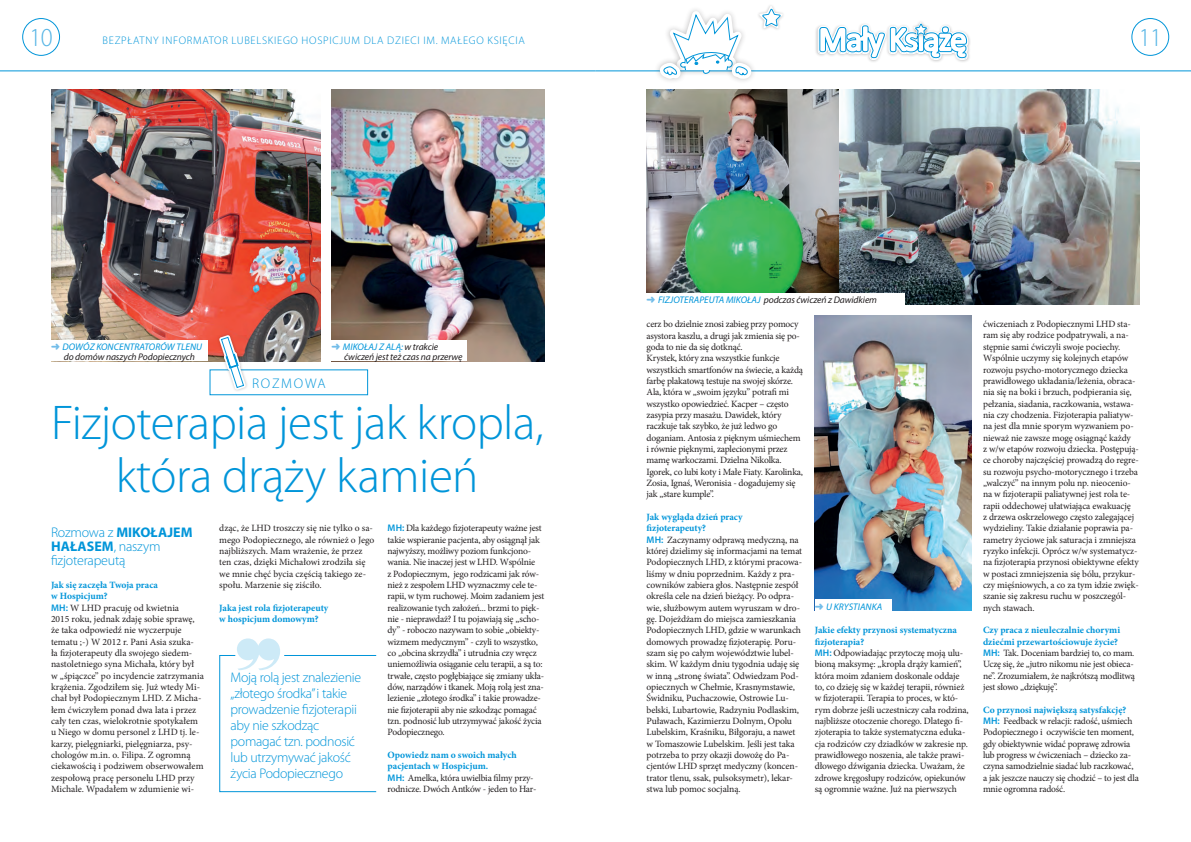
<style>
.page{position:relative;width:1191px;height:842px;background:#fff}
.page>*{position:absolute;margin:0;border:0;box-sizing:border-box;transform-origin:0 0}
.T_50{font:300 49px/52.3px "Myriad Pro";letter-spacing:-.01em;color:#0095d9;text-align:center}
.t1{font:300 26px "Myriad Pro";color:#54b4e5;scale:.94 1}
.cytat{font:300 14px/16px "Myriad Pro";letter-spacing:-.02em;color:#0095d9}
.Naglowek{font:300 14px "Myriad Pro";letter-spacing:.12em;color:#0095d9}
.t2{font:300 11px "Myriad Pro";letter-spacing:.065em;color:#0095d9}
.Rozmowa_normal{font:9.6px/11.3px "Minion Pro";letter-spacing:-.015em;color:#231f20}
.Rozmowa_pytanie{font:700 9.6px/11.3px "Minion Pro";color:#0095d9}
.fot_podis{font:italic 9.6px/10px "Myriad Pro";letter-spacing:-.01em;color:#231f20}
.fot_podis-2{font:italic 9.6px "Myriad Pro";letter-spacing:.005em;color:#0095d9}
.s1{color:#0095d9}
.s2{font-weight:700}
.s3{font-family:"Myriad Pro";font-weight:600;color:#0095d9}
</style>
<div class="page">
<div style="left:22px;top:18px;width:38px;height:38px;border:1px solid #0095d9;border-radius:50%"></div>
<div style="left:1131px;top:18px;width:38px;height:38px;border:1px solid #0095d9;border-radius:50%"></div>
<svg style="left:759px;top:6px;width:23px;height:24px"></svg>
<hr style="left:595px;top:70px;width:596px;height:1px;background:#0095d9">
<hr style="left:0;top:70px;width:595px;height:1px;background:#0095d9">
<div style="left:654px;top:57px;width:32px;height:28px;background:#fefefe"></div>
<div style="left:726px;top:57px;width:31px;height:28px;background:#fefefe"></div>
<div style="left:814px;top:22px;width:157px;height:41px;background:#231f20;opacity:.3"></div>
<svg style="left:817px;top:22px;width:151px;height:38px"></svg>
<svg style="left:657px;top:9px;width:96px;height:72px"></svg>
<img style="left:51px;top:89px;width:269px;height:272px">
<img style="left:331px;top:89px;width:213px;height:272px">
<svg style="left:219px;top:638px;width:158px;height:154px"></svg>
<hr style="left:284px;top:655px;width:92px;height:1px;background:#0095d9">
<div style="left:216px;top:332px;width:33px;height:61px;background:#231f20;opacity:.3"></div>
<svg style="left:218px;top:334px;width:29px;height:57px"></svg>
<div style="left:51px;top:341px;width:157px;height:20px;background:#fff"></div>
<div style="left:331px;top:341px;width:135px;height:20px;background:#fff"></div>
<img style="left:814px;top:316px;width:157px;height:295px">
<img style="left:646px;top:89px;width:494px;height:215px">
<div style="left:814px;top:599px;width:77px;height:14px;background:#fff"></div>
<div style="left:646px;top:293px;width:259px;height:12px;background:#fff"></div>
<h2 class="t1" style="left:29px;top:23px;width:26px">10</h2>
<p class="t2" style="left:103px;top:34px;width:424px">BEZPŁATNY INFORMATOR LUBELSKIEGO HOSPICJUM DLA DZIECI IM. MAŁEGO KSIĘCIA</p>
<h2 class="t1" style="left:1138px;top:23px;width:26px">11</h2>
<p class="fot_podis" style="left:62px;top:341px;width:141px"><span class="s1">DOWÓZ KONCENTRATORÓW TLENU </span>do domów naszych Podopiecznych</p>
<p class="fot_podis" style="left:343px;top:341px;width:121px"><span class="s1">MIKOŁAJ Z ALĄ:</span> w trakcie ćwiczeń jest też czas na przerwę</p>
<p class="Naglowek" style="left:252px;top:375px;width:75px">ROZMOWA</p>
<p class="T_50" style="left:51px;top:398px;width:494px">Fizjoterapia jest jak kropla, która drąży kamień</p>
<p class="cytat" style="left:51px;top:526px;width:143px;line-height:14px">Rozmowa z <span class="s2">MIKOŁAJEM<br>HAŁASEM</span>, naszym fizjoterapeutą</p>
<p class="Rozmowa_pytanie" style="left:51px;top:579px;width:108px">Jak się zaczęła Twoja praca w Hospicjum?</p>
<p class="Rozmowa_normal" style="left:51px;top:602px;width:154px"><span class="s3">MH:</span> W LHD pracuję od kwietnia<br>2015 roku, jednak zdaję sobie sprawę, że taka odpowiedź nie wyczerpuje tematu ;-) W 2012 r. Pani Asia szuka-<br>ła fizjoterapeuty dla swojego siedem&shy;nastoletniego syna Michała, który był<br>w „śpiączce” po incydencie zatrzymania krążenia. Zgodziłem się. Już wtedy Mi&shy;chał był Podopiecznym LHD. Z Micha&shy;łem ćwiczyłem ponad dwa lata i przez cały ten czas, wielokrotnie spotykałem u Niego w domu personel z LHD tj. le&shy;karzy, pielęgniarki, pielęgniarza, psy&shy;chologów m.in. o. Filipa. Z ogromną ciekawością i podziwem obserwowałem zespołową pracę personelu LHD przy Michale. Wpadałem w zdumienie wi-</p>
<p class="Rozmowa_normal" style="left:219px;top:523px;width:157px">dząc, że LHD troszczy się nie tylko o sa&shy;mego Podopiecznego, ale również o Jego najbliższych. Mam wrażenie, że przez ten czas, dzięki Michałowi zrodziła się we mnie chęć bycia częścią takiego ze&shy;społu. Marzenie się ziściło.</p>
<p class="Rozmowa_pytanie" style="left:219px;top:602px;width:111px">Jaka jest rola fizjoterapeuty w hospicjum domowym?</p>
<p class="cytat" style="left:230px;top:669px;width:132px">Moją rolą jest znalezienie „złotego środka” i takie prowadzenie fizjoterapii aby nie szkodząc pomagać tzn. podnosić lub utrzymywać jakość życia Podopiecznego</p>
<p class="Rozmowa_normal" style="left:387px;top:523px;width:158px"><span class="s3">MH:</span> Dla każdego fizjoterapeuty ważne jest takie wspieranie pacjenta, aby osiągnął jak najwyższy, możliwy poziom funkcjono&shy;wania. Nie inaczej jest w LHD. Wspólnie<br>z Podopiecznym, jego rodzicami jak rów&shy;nież z zespołem LHD wyznaczmy cele te&shy;rapii, w tym ruchowej. Moim zadaniem jest realizowanie tych założeń... brzmi to pięk&shy;nie - nieprawdaż? I tu pojawiają się „scho&shy;dy” - roboczo nazywam to sobie „obiekty&shy;wizmem medycznym” - czyli to wszystko, co „obcina skrzydła” i utrudnia czy wręcz uniemożliwia osiąganie celu terapii, a są to: trwałe, często pogłębiające się zmiany ukła&shy;dów, narządów i tkanek. Moją rolą jest zna&shy;lezienie „złotego środka” i takie prowadze&shy;nie fizjoterapii aby nie szkodząc pomagać tzn. podnosić lub utrzymywać jakość życia Podopiecznego.</p>
<p class="Rozmowa_pytanie" style="left:387px;top:749px;width:131px">Opowiedz nam o swoich małych pacjentach w Hospicjum.</p>
<p class="Rozmowa_normal" style="left:387px;top:772px;width:150px"><span class="s3">MH:</span> Amelka, która uwielbia filmy przy&shy;rodnicze. Dwóch Antków - jeden to Har-</p>
<p class="fot_podis" style="left:658px;top:295px;width:220px"><span class="s1">FIZJOTERAPEUTA MIKOŁAJ</span> podczas ćwiczeń z Dawidkiem</p>
<p class="Rozmowa_normal" style="left:646px;top:318px;width:155px">cerz bo dzielnie znosi zabieg przy pomocy asystora kaszlu, a drugi jak zmienia się po&shy;goda to nie da się dotknąć.</p>
<p class="Rozmowa_normal" style="left:646px;top:352px;width:158px">Krystek, który zna wszystkie funkcje wszystkich smartfonów na świecie, a każdą farbę plakatową testuje na swojej skórze.<br>Ala, która w „swoim języku” potrafi mi wszystko opowiedzieć. Kacper – często zasypia przy masażu. Dawidek, który raczkuje tak szybko, że już ledwo go doganiam. Antosia z pięknym uśmiechem i równie pięknymi, zaplecionymi przez mamę warkoczami. Dzielna Nikolka.<br>Igorek, co lubi koty i Małe Fiaty. Karolinka, Zosia, Ignaś, Weronisia - dogadujemy się jak „stare kumple”.</p>
<p class="Rozmowa_pytanie" style="left:646px;top:511px;width:98px">Jak wygląda dzień pracy fizjoterapeuty?</p>
<p class="Rozmowa_normal" style="left:646px;top:534px;width:157px"><span class="s3">MH:</span> Zaczynamy odprawą medyczną, na której dzielimy się informacjami na temat Podopiecznych LHD, z którymi pracowa&shy;liśmy w dniu poprzednim. Każdy z pra&shy;cowników zabiera głos. Następnie zespół określa cele na dzień bieżący. Po odpra&shy;wie, służbowym autem wyruszam w dro&shy;gę. Dojeżdżam do miejsca zamieszkania Podopiecznych LHD, gdzie w warunkach domowych prowadzę fizjoterapię. Poru&shy;szam się po całym województwie lubel&shy;skim. W każdym dniu tygodnia udaję się w inną „stronę świata”. Odwiedzam Pod&shy;opiecznych w Chełmie, Krasnymstawie, Świdniku, Puchaczowie, Ostrowie Lu&shy;belski, Lubartowie, Radzyniu Podlaskim, Puławach, Kazimierzu Dolnym, Opolu Lubelskim, Kraśniku, Biłgoraju, a nawet w Tomaszowie Lubelskim. Jeśli jest taka potrzeba to przy okazji dowożę do Pa&shy;cjentów LHD sprzęt medyczny (koncen&shy;trator tlenu, ssak, pulsoksymetr), lekar&shy;stwa lub pomoc socjalną.</p>
<p class="fot_podis-2" style="left:826px;top:601px;width:58px">U KRYSTIANKA</p>
<p class="Rozmowa_pytanie" style="left:814px;top:624px;width:144px">Jakie efekty przynosi systematyczna fizjoterapia?</p>
<p class="Rozmowa_normal" style="left:814px;top:647px;width:155px"><span class="s3">MH:</span> Odpowiadając przytoczę moją ulu&shy;bioną maksymę: „kropla drąży kamień”, która moim zdaniem doskonale oddaje to, co dzieję się w każdej terapii, również w fizjoterapii. Terapia to proces, w któ&shy;rym dobrze jeśli uczestniczy cała rodzina, najbliższe otoczenie chorego. Dlatego fi&shy;zjoterapia to także systematyczna eduka&shy;cja rodziców czy dziadków w zakresie np. prawidłowego noszenia, ale także prawi&shy;dłowego dźwigania dziecka. Uważam, że zdrowe kręgosłupy rodziców, opiekunów są ogromnie ważne. Już na pierwszych</p>
<p class="Rozmowa_normal" style="left:983px;top:318px;width:157px">ćwiczeniach z Podopiecznymi LHD sta&shy;ram się aby rodzice podpatrywali, a na&shy;stępnie sami ćwiczyli swoje pociechy.<br>Wspólnie uczymy się kolejnych etapów rozwoju psycho-motorycznego dziecka prawidłowego układania/leżenia, obraca&shy;nia się na boki i brzuch, podpierania się, pełzania, siadania, raczkowania, wstawa&shy;nia czy chodzenia. Fizjoterapia paliatyw&shy;na jest dla mnie sporym wyzwaniem po&shy;nieważ nie zawsze mogę osiągnąć każdy<br>z w/w etapów rozwoju dziecka. Postępują&shy;ce choroby najczęściej prowadzą do regre&shy;su rozwoju psycho-motorycznego i trzeba „walczyć” na innym polu np. nieocenio&shy;na w fizjoterapii paliatywnej jest rola te&shy;rapii oddechowej ułatwiająca ewakuację<br>z drzewa oskrzelowego często zalegającej wydzieliny. Takie działanie poprawia pa&shy;rametry życiowe jak saturacja i zmniejsza ryzyko infekcji. Oprócz w/w systematycz&shy;na fizjoterapia przynosi obiektywne efekty w postaci zmniejszenia się bólu, przykur&shy;czy mięśniowych, a co za tym idzie zwięk&shy;szanie się zakresu ruchu w poszczegól&shy;nych stawach.</p>
<p class="Rozmowa_pytanie" style="left:983px;top:624px;width:139px">Czy praca z nieuleczalnie chorymi dziećmi przewartościowuje życie?</p>
<p class="Rozmowa_normal" style="left:983px;top:647px;width:153px;text-align:justify"><span class="s3">MH:</span> Tak. Doceniam bardziej to, co mam.<br>Uczę się, że „jutro nikomu nie jest obieca&shy;ne”. Zrozumiałem, że najkrótszą modlitwą jest słowo „dziękuję”.</p>
<p class="Rozmowa_pytanie" style="left:983px;top:704px;width:145px">Co przynosi największą satysfakcję?</p>
<p class="Rozmowa_normal" style="left:983px;top:715px;width:157px"><span class="s3">MH:</span> Feedback w relacji: radość, uśmiech Podopiecznego i oczywiście ten moment, gdy obiektywnie widać poprawę zdrowia lub progress w ćwiczeniach – dziecko za&shy;czyna samodzielnie siadać lub raczkować, a jak jeszcze nauczy się chodzić – to jest dla mnie ogromna radość.</p>
</div>
